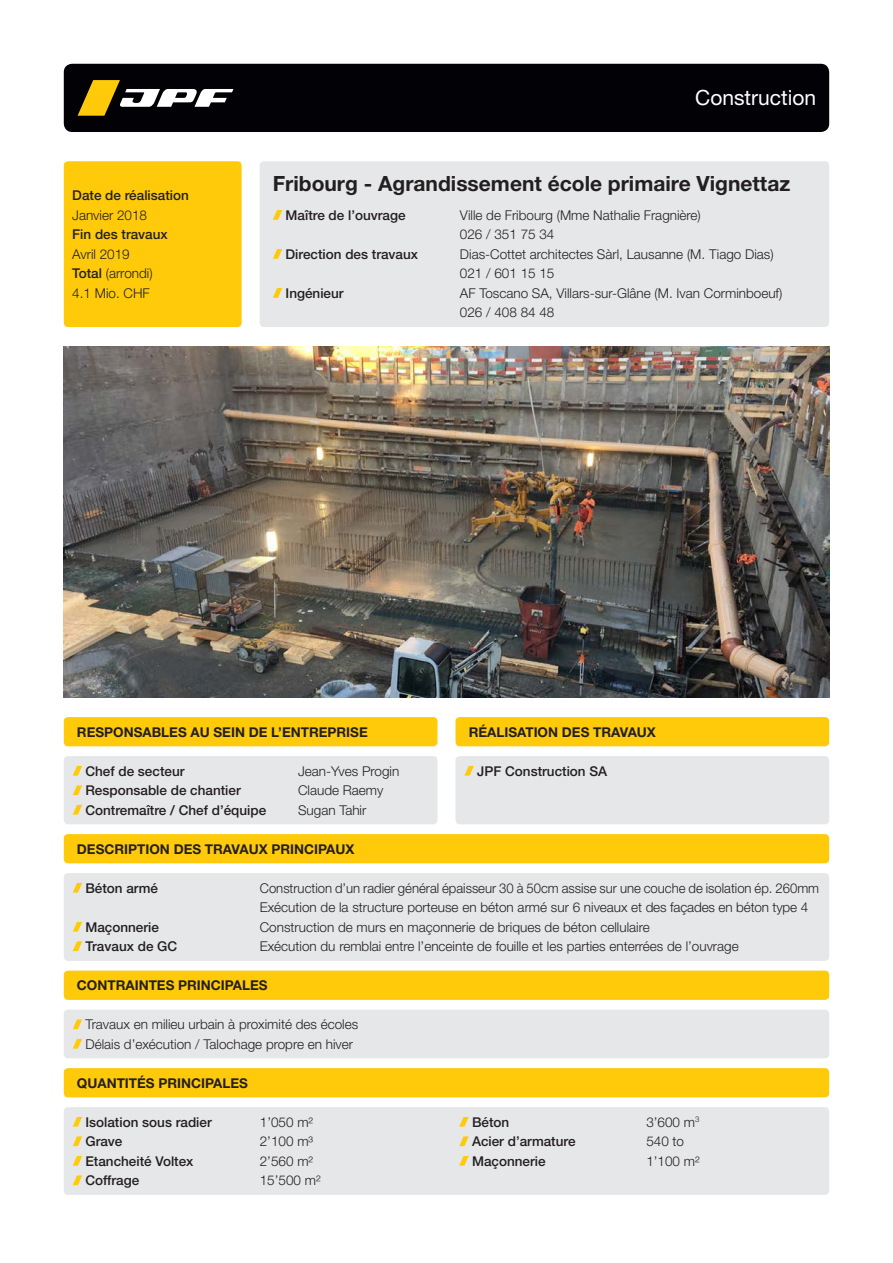
<style>
.page{position:relative;width:893px;height:1263px;background:#fff}
.page>*{position:absolute;margin:0;border:0;box-sizing:border-box;transform-origin:0 0}
.t1{font:700 21px "Helvetica Neue LT Std";color:#231f20}
.CONTENU{font:21px "Helvetica Neue LT Std";color:#fff}
.CONTENU-2{font:300 13.5px/19.5px "Helvetica Neue LT Std";color:#231f20}
.CONTENU-3{font:500 13.5px/19.5px "Helvetica Neue LT Std";color:#231f20}
.sous_titre{font:700 13.5px "Helvetica Neue LT Std";color:#231f20}
.s1{font-weight:300}
.s2{font-weight:500}
</style>
<div class="page">
<div style="left:64px;top:64px;width:765px;height:68px;background:#020105;border-radius:9px"></div>
<div style="left:64px;top:1068px;width:765px;height:29px;background:#feca0a;border-radius:4px"></div>
<div style="left:64px;top:971px;width:765px;height:29px;background:#feca0a;border-radius:4px"></div>
<div style="left:64px;top:834px;width:765px;height:29px;background:#feca0a;border-radius:4px"></div>
<div style="left:64px;top:717px;width:373px;height:29px;background:#feca0a;border-radius:4px"></div>
<div style="left:455px;top:717px;width:374px;height:29px;background:#feca0a;border-radius:4px"></div>
<div style="left:260px;top:161px;width:569px;height:166px;background:#e6e7e9;border-radius:4px"></div>
<svg style="left:273px;top:210px;width:9px;height:10px"></svg>
<svg style="left:273px;top:249px;width:9px;height:10px"></svg>
<svg style="left:273px;top:288px;width:9px;height:10px"></svg>
<div style="left:64px;top:161px;width:178px;height:166px;background:#feca0a;border-radius:4px"></div>
<div style="left:64px;top:1107px;width:765px;height:88px;background:#e6e7e9;border-radius:4px"></div>
<svg style="left:73px;top:1117px;width:9px;height:10px"></svg>
<svg style="left:73px;top:1136px;width:9px;height:10px"></svg>
<svg style="left:73px;top:1156px;width:9px;height:10px"></svg>
<svg style="left:73px;top:1175px;width:9px;height:10px"></svg>
<svg style="left:459px;top:1117px;width:10px;height:10px"></svg>
<svg style="left:459px;top:1136px;width:10px;height:10px"></svg>
<svg style="left:459px;top:1156px;width:10px;height:10px"></svg>
<div style="left:64px;top:873px;width:765px;height:88px;background:#e6e7e9;border-radius:4px"></div>
<svg style="left:73px;top:883px;width:9px;height:10px"></svg>
<svg style="left:73px;top:922px;width:9px;height:10px"></svg>
<svg style="left:73px;top:941px;width:9px;height:10px"></svg>
<div style="left:64px;top:1010px;width:765px;height:48px;background:#e6e7e9;border-radius:4px"></div>
<svg style="left:73px;top:1019px;width:9px;height:10px"></svg>
<svg style="left:73px;top:1039px;width:9px;height:10px"></svg>
<div style="left:64px;top:756px;width:373px;height:68px;background:#e6e7e9;border-radius:4px"></div>
<svg style="left:73px;top:766px;width:9px;height:10px"></svg>
<svg style="left:73px;top:785px;width:9px;height:10px"></svg>
<svg style="left:73px;top:805px;width:9px;height:10px"></svg>
<div style="left:455px;top:756px;width:374px;height:68px;background:#e6e7e9;border-radius:4px"></div>
<svg style="left:464px;top:766px;width:10px;height:10px"></svg>
<img style="left:64px;top:347px;width:765px;height:351px">
<svg style="left:78px;top:80px;width:155px;height:36px"></svg>
<p class="CONTENU-3" style="left:72px;top:186px;width:118px">Date de réalisation<br><span class="s1">Janvier 2018</span></p>
<p class="CONTENU-3" style="left:72px;top:225px;width:97px">Fin des travaux<br><span class="s1">Avril 2019</span></p>
<p class="CONTENU-2" style="left:72px;top:263px;width:82px"><span class="s2">Total</span> (arrondi)<br>4.1 Mio. CHF</p>
<p class="CONTENU" style="left:695px;top:85px;width:122px">Construction</p>
<p class="t1" style="left:273px;top:170px;width:519px">Fribourg - Agrandissement école primaire Vignettaz</p>
<p class="CONTENU-3" style="left:286px;top:205px;width:122px">Maître de l’ouvrage</p>
<p class="CONTENU-2" style="left:460px;top:205px;width:242px">Ville de Fribourg (Mme Nathalie Fragnière)</p>
<p class="CONTENU-2" style="left:460px;top:224px;width:96px">026 / 351 75 34</p>
<p class="CONTENU-3" style="left:286px;top:244px;width:134px">Direction des travaux</p>
<p class="CONTENU-2" style="left:460px;top:244px;width:315px">Dias-Cottet architectes Sàrl, Lausanne (M. Tiago Dias)</p>
<p class="CONTENU-2" style="left:460px;top:263px;width:96px">021 / 601 15 15</p>
<p class="CONTENU-3" style="left:286px;top:283px;width:60px">Ingénieur</p>
<p class="CONTENU-2" style="left:460px;top:283px;width:324px">AF Toscano SA, Villars-sur-Glâne (M. Ivan Corminboeuf)</p>
<p class="CONTENU-2" style="left:460px;top:302px;width:96px">026 / 408 84 48</p>
<p class="sous_titre" style="left:77px;top:723px;width:292px">RESPONSABLES AU SEIN DE L’ENTREPRISE</p>
<p class="sous_titre" style="left:469px;top:723px;width:189px">RÉALISATION DES TRAVAUX</p>
<p class="CONTENU-3" style="left:85px;top:761px;width:101px">Chef de secteur</p>
<p class="CONTENU-2" style="left:298px;top:761px;width:103px">Jean-Yves Progin</p>
<p class="CONTENU-3" style="left:85px;top:780px;width:157px">Responsable de chantier</p>
<p class="CONTENU-2" style="left:298px;top:780px;width:87px">Claude Raemy</p>
<p class="CONTENU-3" style="left:85px;top:800px;width:182px">Contremaître / Chef d’équipe</p>
<p class="CONTENU-2" style="left:298px;top:800px;width:70px">Sugan Tahir</p>
<p class="sous_titre" style="left:77px;top:840px;width:279px">DESCRIPTION DES TRAVAUX PRINCIPAUX</p>
<p class="CONTENU-3" style="left:477px;top:761px;width:132px">JPF Construction SA</p>
<p class="CONTENU-3" style="left:85px;top:878px;width:74px">Béton armé</p>
<p class="CONTENU-2" style="left:260px;top:878px;width:561px">Construction d’un radier général épaisseur 30 à 50cm assise sur une couche de isolation ép. 260mm</p>
<p class="CONTENU-2" style="left:260px;top:897px;width:550px">Exécution de la structure porteuse en béton armé sur 6 niveaux et des façades en béton type 4</p>
<p class="CONTENU-3" style="left:85px;top:917px;width:75px">Maçonnerie</p>
<p class="CONTENU-2" style="left:260px;top:917px;width:391px">Construction de murs en maçonnerie de briques de béton cellulaire</p>
<p class="CONTENU-3" style="left:85px;top:936px;width:93px">Travaux de GC</p>
<p class="CONTENU-2" style="left:260px;top:936px;width:480px">Exécution du remblai entre l’enceinte de fouille et les parties enterrées de l’ouvrage</p>
<p class="sous_titre" style="left:77px;top:977px;width:192px">CONTRAINTES PRINCIPALES</p>
<p class="CONTENU-2" style="left:85px;top:1014px;width:274px">Travaux en milieu urbain à proximité des écoles</p>
<p class="CONTENU-2" style="left:85px;top:1034px;width:269px">Délais d’exécution / Talochage propre en hiver</p>
<p class="sous_titre" style="left:77px;top:1074px;width:172px">QUANTITÉS PRINCIPALES</p>
<p class="CONTENU-3" style="left:85px;top:1112px;width:128px">Isolation sous radier</p>
<p class="CONTENU-2" style="left:260px;top:1112px;width:55px">1’050 m2</p>
<p class="CONTENU-3" style="left:85px;top:1131px;width:39px">Grave</p>
<p class="CONTENU-2" style="left:260px;top:1131px;width:55px">2’100 m3</p>
<p class="CONTENU-3" style="left:85px;top:1151px;width:110px">Etancheité Voltex</p>
<p class="CONTENU-2" style="left:260px;top:1151px;width:55px">2’560 m2</p>
<p class="CONTENU-3" style="left:85px;top:1170px;width:55px">Coffrage</p>
<p class="CONTENU-2" style="left:260px;top:1170px;width:62px">15’500 m2</p>
<p class="CONTENU-3" style="left:472px;top:1112px;width:39px">Béton</p>
<p class="CONTENU-2" style="left:646px;top:1112px;width:55px">3’600 m<sup>3</sup></p>
<p class="CONTENU-3" style="left:472px;top:1131px;width:105px">Acier d’armature</p>
<p class="CONTENU-2" style="left:646px;top:1131px;width:39px">540 to</p>
<p class="CONTENU-3" style="left:472px;top:1151px;width:75px">Maçonnerie</p>
<p class="CONTENU-2" style="left:646px;top:1151px;width:55px">1’100 m2</p>
</div>
